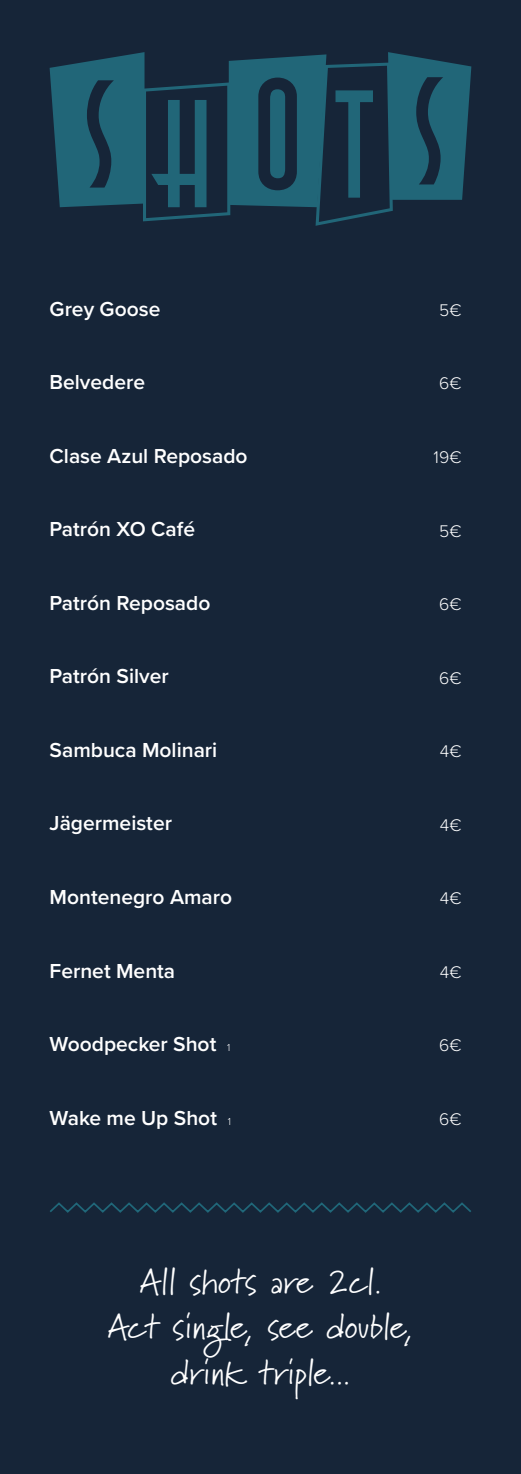
<style>
.page{position:relative;width:521px;height:1474px;background:#fff}
.page>*{position:absolute;margin:0;border:0;box-sizing:border-box;transform-origin:0 0}
.t1{font:35px/45.5px "Marydale";color:#fff;text-align:center}
.t2{font:600 21px "Proxima Nova";color:#fff}
.t3{font:300 17.5px "Proxima Nova";color:#fff}
.s1{font-weight:300;font-size:10.5px}
</style>
<div class="page">
<div style="left:0;top:0;width:521px;height:1473px;background:#162538"></div>
<svg style="left:50px;top:52px;width:421px;height:174px"></svg>
<svg style="left:50px;top:1202px;width:421px;height:11px"></svg>
<p class="t2" style="left:50px;top:293px;width:112px">Grey Goose</p>
<p class="t3" style="left:439px;top:297px;width:24px">5€</p>
<p class="t2" style="left:50px;top:366px;width:97px">Belvedere</p>
<p class="t3" style="left:439px;top:370px;width:24px">6€</p>
<p class="t2" style="left:50px;top:440px;width:200px">Clase Azul Reposado</p>
<p class="t3" style="left:433px;top:444px;width:30px">19€</p>
<p class="t2" style="left:50px;top:513px;width:147px">Patrón XO Café</p>
<p class="t3" style="left:439px;top:517px;width:24px">5€</p>
<p class="t2" style="left:50px;top:587px;width:162px">Patrón Reposado</p>
<p class="t3" style="left:439px;top:591px;width:24px">6€</p>
<p class="t2" style="left:50px;top:660px;width:121px">Patrón Silver</p>
<p class="t3" style="left:439px;top:664px;width:24px">6€</p>
<p class="t2" style="left:50px;top:734px;width:169px">Sambuca Molinari</p>
<p class="t3" style="left:440px;top:738px;width:23px">4€</p>
<p class="t2" style="left:50px;top:807px;width:124px">Jägermeister</p>
<p class="t3" style="left:440px;top:811px;width:23px">4€</p>
<p class="t2" style="left:50px;top:881px;width:184px">Montenegro Amaro</p>
<p class="t3" style="left:440px;top:885px;width:23px">4€</p>
<p class="t2" style="left:50px;top:954px;width:127px">Fernet Menta</p>
<p class="t3" style="left:440px;top:958px;width:23px">4€</p>
<p class="t2" style="left:50px;top:1028px;width:182px">Woodpecker Shot <span class="s1">1</span></p>
<p class="t3" style="left:439px;top:1032px;width:24px">6€</p>
<p class="t2" style="left:50px;top:1101px;width:183px">Wake me Up Shot <span class="s1">1</span></p>
<p class="t3" style="left:439px;top:1105px;width:24px">6€</p>
<h1 class="t1" style="left:108px;top:1257px;width:307px">All shots are 2cl.<br>Act single, see double, drink triple...</h1>
</div>
